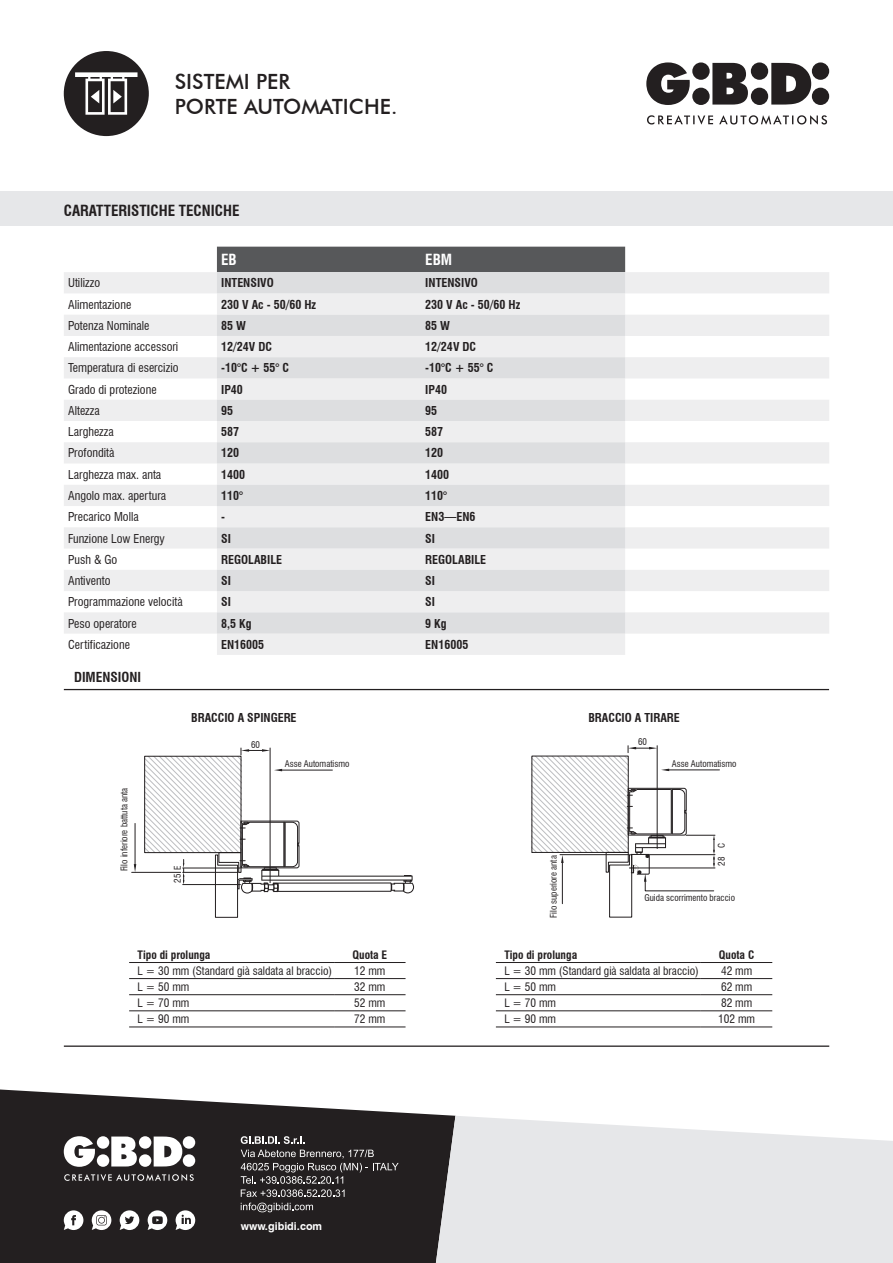
<style>
.page{position:relative;width:893px;height:1263px;background:#fff}
.page>*{position:absolute;margin:0;border:0;box-sizing:border-box;transform-origin:0 0}
.t1{font:500 21px/25.2px "Futura BT";color:#231f20}
.t2{font:700 condensed 15px "Swiss 721 BT";color:#231f20}
.t3{font:700 condensed 15px "Swiss 721 BT";color:#fff}
.t4{font:700 condensed 13.5px "Swiss 721 BT";color:#231f20}
.t5{font:condensed 12px "Swiss 721 BT";color:#231f20}
.t6{font:700 condensed 12px "Swiss 721 BT";color:#231f20}
.t7{font:condensed 11.4px "Swiss 721 BT";color:#231f20}
.t8{font:700 condensed 11.4px "Swiss 721 BT";color:#231f20}
.t9{font:700 10.8px "Swiss 721 BT";color:#fff}
.t10{font:condensed 9px "Swiss 721 BT";color:#231f20}
</style>
<div class="page">
<svg style="left:0;top:1089px;width:455px;height:174px;background:#3a3738"></svg>
<svg style="left:64px;top:1136px;width:131px;height:45px"></svg>
<svg style="left:64px;top:1210px;width:19px;height:20px"></svg>
<svg style="left:148px;top:1210px;width:19px;height:20px"></svg>
<svg style="left:176px;top:1210px;width:19px;height:20px"></svg>
<svg style="left:120px;top:1210px;width:19px;height:20px"></svg>
<svg style="left:92px;top:1210px;width:19px;height:20px"></svg>
<svg style="left:241px;top:1136px;width:158px;height:76px;background:#3e3a3b"></svg>
<svg style="left:436px;top:1116px;width:457px;height:147px;background:#e3e4e6"></svg>
<div style="left:0;top:191px;width:893px;height:34px;background:#e6e7e9"></div>
<svg style="left:646px;top:62px;width:183px;height:63px"></svg>
<div style="left:64px;top:51px;width:85px;height:85px;background:#231f20;border-radius:50%"></div>
<svg style="left:75px;top:72px;width:63px;height:43px"></svg>
<div style="left:217px;top:247px;width:408px;height:25px;background:#57585a"></div>
<svg style="left:64px;top:272px;width:765px;height:383px;fill:#eeeeef"></svg>
<svg style="left:217px;top:272px;width:408px;height:362px;background:#e5e5e7"></svg>
<hr style="left:64px;top:1045px;width:765px;height:2px;background:#231f20">
<svg style="left:145px;top:748px;width:269px;height:170px"></svg>
<hr style="left:132px;top:872px;width:49px;height:1px;background:#231f20">
<hr style="left:135px;top:823px;width:1px;height:43px;background:#231f20">
<svg style="left:134px;top:864px;width:2px;height:8px"></svg>
<hr style="left:667px;top:770px;width:52px;height:1px;background:#231f20">
<svg style="left:532px;top:746px;width:183px;height:172px"></svg>
<hr style="left:129px;top:962px;width:205px;height:1px;background:#231f20">
<hr style="left:334px;top:962px;width:72px;height:1px;background:#231f20">
<hr style="left:129px;top:978px;width:205px;height:1px;background:#231f20">
<hr style="left:334px;top:978px;width:72px;height:1px;background:#231f20">
<hr style="left:129px;top:994px;width:205px;height:1px;background:#231f20">
<hr style="left:334px;top:994px;width:72px;height:1px;background:#231f20">
<hr style="left:129px;top:1010px;width:205px;height:1px;background:#231f20">
<hr style="left:334px;top:1010px;width:72px;height:1px;background:#231f20">
<hr style="left:129px;top:1027px;width:205px;height:1px;background:#231f20">
<hr style="left:334px;top:1027px;width:72px;height:1px;background:#231f20">
<hr style="left:496px;top:962px;width:205px;height:1px;background:#231f20">
<hr style="left:701px;top:962px;width:71px;height:1px;background:#231f20">
<hr style="left:496px;top:978px;width:205px;height:1px;background:#231f20">
<hr style="left:701px;top:978px;width:71px;height:1px;background:#231f20">
<hr style="left:496px;top:994px;width:205px;height:1px;background:#231f20">
<hr style="left:701px;top:994px;width:71px;height:1px;background:#231f20">
<hr style="left:496px;top:1010px;width:205px;height:1px;background:#231f20">
<hr style="left:701px;top:1010px;width:71px;height:1px;background:#231f20">
<hr style="left:496px;top:1027px;width:205px;height:1px;background:#231f20">
<hr style="left:701px;top:1027px;width:71px;height:1px;background:#231f20">
<hr style="left:64px;top:689px;width:765px;height:1px;background:#231f20">
<h1 class="t1" style="left:175px;top:69px;width:224px">SISTEMI PER<br>PORTE AUTOMATICHE.</h1>
<p class="t2" style="left:64px;top:202px;width:177px">CARATTERISTICHE TECNICHE</p>
<p class="t3" style="left:221px;top:251px;width:17px">EB</p>
<p class="t3" style="left:425px;top:251px;width:28px">EBM</p>
<p class="t5" style="left:68px;top:276px;width:34px">Utilizzo</p>
<p class="t6" style="left:221px;top:276px;width:54px">INTENSIVO</p>
<p class="t6" style="left:425px;top:276px;width:54px">INTENSIVO</p>
<p class="t5" style="left:68px;top:297px;width:65px">Alimentazione</p>
<p class="t6" style="left:221px;top:297px;width:96px">230 V Ac - 50/60 Hz</p>
<p class="t6" style="left:425px;top:297px;width:96px">230 V Ac - 50/60 Hz</p>
<p class="t5" style="left:68px;top:318px;width:83px">Potenza Nominale</p>
<p class="t6" style="left:221px;top:318px;width:26px">85 W</p>
<p class="t6" style="left:425px;top:318px;width:26px">85 W</p>
<p class="t5" style="left:68px;top:340px;width:112px">Alimentazione accessori</p>
<p class="t6" style="left:221px;top:340px;width:52px">12/24V DC</p>
<p class="t6" style="left:425px;top:340px;width:52px">12/24V DC</p>
<p class="t5" style="left:68px;top:361px;width:112px">Temperatura di esercizio</p>
<p class="t6" style="left:221px;top:361px;width:69px">-10°C + 55° C</p>
<p class="t6" style="left:425px;top:361px;width:69px">-10°C + 55° C</p>
<p class="t5" style="left:68px;top:382px;width:90px">Grado di protezione</p>
<p class="t6" style="left:221px;top:382px;width:23px">IP40</p>
<p class="t6" style="left:425px;top:382px;width:23px">IP40</p>
<p class="t5" style="left:68px;top:403px;width:33px">Altezza</p>
<p class="t6" style="left:221px;top:403px;width:13px">95</p>
<p class="t6" style="left:425px;top:403px;width:13px">95</p>
<p class="t5" style="left:68px;top:425px;width:47px">Larghezza</p>
<p class="t6" style="left:221px;top:425px;width:19px">587</p>
<p class="t6" style="left:425px;top:425px;width:19px">587</p>
<p class="t5" style="left:68px;top:446px;width:48px">Profondità</p>
<p class="t6" style="left:221px;top:446px;width:19px">120</p>
<p class="t6" style="left:425px;top:446px;width:19px">120</p>
<p class="t5" style="left:68px;top:467px;width:95px">Larghezza max. anta</p>
<p class="t6" style="left:221px;top:467px;width:25px">1400</p>
<p class="t6" style="left:425px;top:467px;width:25px">1400</p>
<p class="t5" style="left:68px;top:488px;width:100px">Angolo max. apertura</p>
<p class="t6" style="left:221px;top:488px;width:23px">110°</p>
<p class="t6" style="left:425px;top:488px;width:23px">110°</p>
<p class="t5" style="left:68px;top:510px;width:72px">Precarico Molla</p>
<p class="t6" style="left:221px;top:510px;width:5px">-</p>
<p class="t6" style="left:425px;top:510px;width:52px">EN3—EN6</p>
<p class="t5" style="left:68px;top:531px;width:98px">Funzione Low Energy</p>
<p class="t6" style="left:221px;top:531px;width:11px">SI</p>
<p class="t6" style="left:425px;top:531px;width:11px">SI</p>
<p class="t5" style="left:68px;top:552px;width:51px">Push &amp; Go</p>
<p class="t6" style="left:221px;top:552px;width:62px">REGOLABILE</p>
<p class="t6" style="left:425px;top:552px;width:62px">REGOLABILE</p>
<p class="t5" style="left:68px;top:573px;width:44px">Antivento</p>
<p class="t6" style="left:221px;top:573px;width:11px">SI</p>
<p class="t6" style="left:425px;top:573px;width:11px">SI</p>
<p class="t5" style="left:68px;top:595px;width:116px">Programmazione velocità</p>
<p class="t6" style="left:221px;top:595px;width:11px">SI</p>
<p class="t6" style="left:425px;top:595px;width:11px">SI</p>
<p class="t5" style="left:68px;top:616px;width:70px">Peso operatore</p>
<p class="t6" style="left:221px;top:616px;width:32px">8,5 Kg</p>
<p class="t6" style="left:425px;top:616px;width:23px">9 Kg</p>
<p class="t5" style="left:68px;top:637px;width:63px">Certificazione</p>
<p class="t6" style="left:221px;top:637px;width:45px">EN16005</p>
<p class="t6" style="left:425px;top:637px;width:45px">EN16005</p>
<p class="t4" style="left:74px;top:669px;width:69px">DIMENSIONI</p>
<p class="t10" style="left:119px;top:871px;width:85px;rotate:-90deg">Filo inferiore battuta anta</p>
<p class="t6" style="left:191px;top:710px;width:107px">BRACCIO A SPINGERE</p>
<p class="t6" style="left:588px;top:710px;width:93px">BRACCIO A TIRARE</p>
<p class="t10" style="left:251px;top:739px;width:10px">60</p>
<p class="t10" style="left:285px;top:758px;width:66px">Asse Automatismo</p>
<p class="t10" style="left:638px;top:736px;width:10px">60</p>
<p class="t10" style="left:672px;top:758px;width:66px">Asse Automatismo</p>
<p class="t10" style="left:172px;top:883px;width:19px;rotate:-90deg">25 E</p>
<p class="t10" style="left:548px;top:918px;width:64px;rotate:-90deg">Filo superiore anta</p>
<p class="t10" style="left:716px;top:866px;width:24px;rotate:-90deg">28 C</p>
<p class="t10" style="left:644px;top:893px;width:92px">Guida scorrimento braccio</p>
<p class="t8" style="left:138px;top:948px;width:74px">Tipo di prolunga</p>
<p class="t8" style="left:352px;top:948px;width:36px">Quota E</p>
<p class="t7" style="left:138px;top:964px;width:196px">L = 30 mm (Standard già saldata al braccio)</p>
<p class="t7" style="left:354px;top:964px;width:33px">12 mm</p>
<p class="t7" style="left:138px;top:980px;width:53px">L = 50 mm</p>
<p class="t7" style="left:354px;top:980px;width:33px">32 mm</p>
<p class="t7" style="left:138px;top:996px;width:53px">L = 70 mm</p>
<p class="t7" style="left:354px;top:996px;width:33px">52 mm</p>
<p class="t7" style="left:138px;top:1012px;width:53px">L = 90 mm</p>
<p class="t7" style="left:354px;top:1012px;width:33px">72 mm</p>
<p class="t9" style="left:241px;top:1219px;width:83px">www.gibidi.com</p>
<p class="t8" style="left:504px;top:948px;width:74px">Tipo di prolunga</p>
<p class="t8" style="left:719px;top:948px;width:37px">Quota C</p>
<p class="t7" style="left:504px;top:964px;width:196px">L = 30 mm (Standard già saldata al braccio)</p>
<p class="t7" style="left:721px;top:964px;width:33px">42 mm</p>
<p class="t7" style="left:504px;top:980px;width:53px">L = 50 mm</p>
<p class="t7" style="left:721px;top:980px;width:33px">62 mm</p>
<p class="t7" style="left:504px;top:996px;width:53px">L = 70 mm</p>
<p class="t7" style="left:721px;top:996px;width:33px">82 mm</p>
<p class="t7" style="left:504px;top:1012px;width:53px">L = 90 mm</p>
<p class="t7" style="left:718px;top:1012px;width:38px">102 mm</p>
</div>
